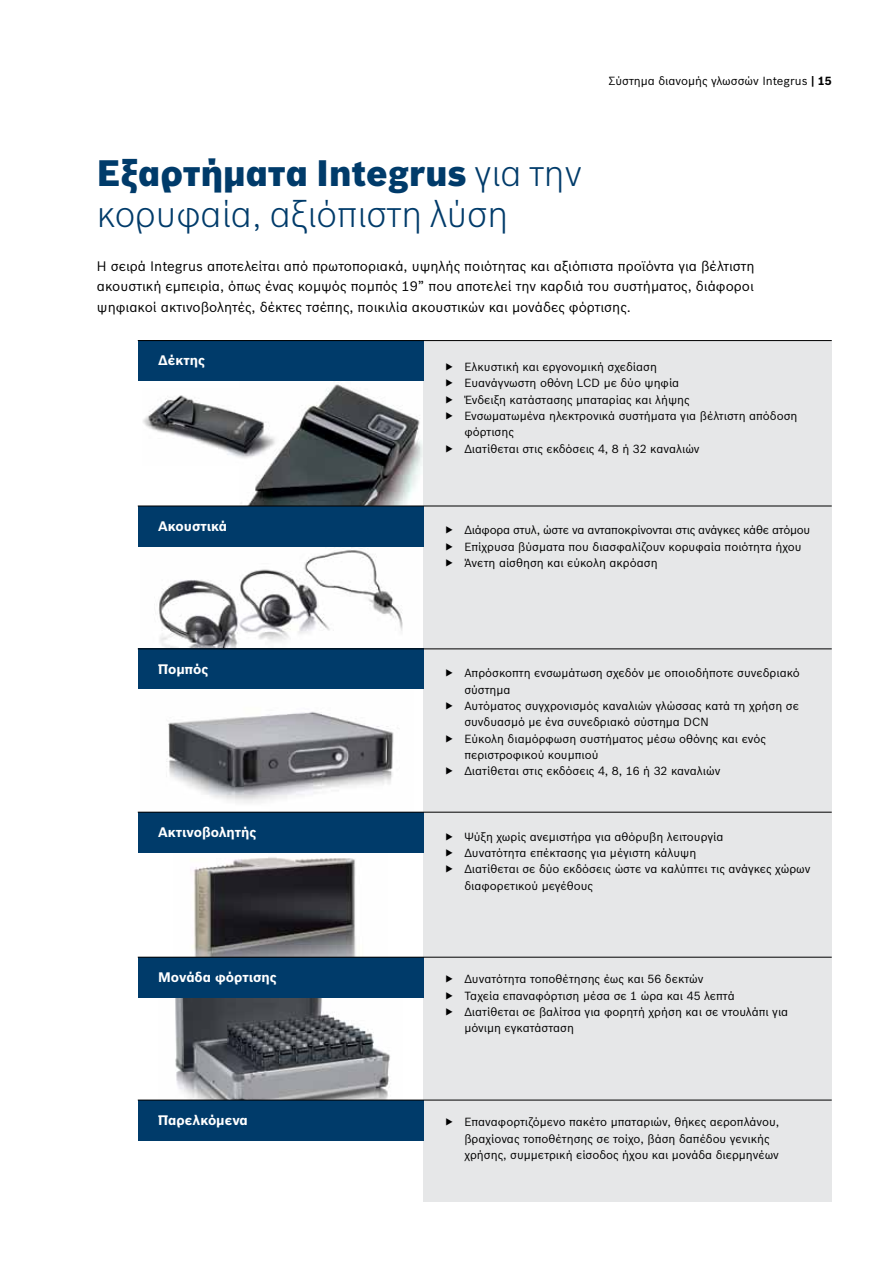
<style>
.page{position:relative;width:893px;height:1263px;background:#fff}
.page>*{position:absolute;margin:0;border:0;box-sizing:border-box;transform-origin:0 0}
.t1{font:300 36px/40.8px "Bosch Sans";color:#003b6a}
.t2{font:13.5px/20.4px "Bosch Sans";color:#000;text-align:justify}
.t3{font:700 13.5px "Bosch Sans";color:#fff}
.t4{font:11.55px/16.4px "Bosch Sans";color:#000}
.s1{font-weight:700}
.s2{font-weight:900}
</style>
<div class="page">
<img style="left:240px;top:384px;width:183px;height:122px">
<img style="left:143px;top:389px;width:138px;height:77px">
<img style="left:154px;top:547px;width:249px;height:101px">
<img style="left:140px;top:711px;width:273px;height:101px">
<img style="left:173px;top:857px;width:215px;height:100px">
<img style="left:158px;top:998px;width:245px;height:143px">
<div style="left:423px;top:340px;width:409px;height:166px;background:#e6e7e8"></div>
<div style="left:423px;top:506px;width:409px;height:142px;background:#e6e7e8"></div>
<div style="left:423px;top:648px;width:409px;height:164px;background:#e6e7e8"></div>
<div style="left:423px;top:812px;width:409px;height:145px;background:#e6e7e8"></div>
<div style="left:423px;top:957px;width:409px;height:143px;background:#e6e7e8"></div>
<div style="left:423px;top:1100px;width:409px;height:102px;background:#e6e7e8"></div>
<div style="left:138px;top:340px;width:285px;height:41px;background:#003b6a"></div>
<div style="left:138px;top:506px;width:285px;height:40px;background:#003b6a"></div>
<div style="left:138px;top:648px;width:285px;height:41px;background:#003b6a"></div>
<div style="left:138px;top:812px;width:285px;height:41px;background:#003b6a"></div>
<div style="left:138px;top:957px;width:285px;height:41px;background:#003b6a"></div>
<div style="left:138px;top:1100px;width:285px;height:40px;background:#003b6a"></div>
<hr style="left:138px;top:340px;width:694px;height:1px;background:#000">
<hr style="left:138px;top:506px;width:694px;height:1px;background:#000">
<hr style="left:138px;top:648px;width:694px;height:1px;background:#000">
<hr style="left:138px;top:812px;width:694px;height:1px;background:#000">
<hr style="left:138px;top:957px;width:694px;height:1px;background:#000">
<hr style="left:138px;top:1100px;width:694px;height:1px;background:#000">
<p class="t4" style="left:608px;top:72px;width:225px">Σύστημα διανομής γλωσσών Integrus <span class="s1">| 15</span></p>
<h1 class="t1" style="left:97px;top:150px;width:486px"><span class="s2">Εξαρτήματα Integrus</span> για την κορυφαία, αξιόπιστη λύση</h1>
<p class="t2" style="left:97px;top:255px;width:659px">Η σειρά Integrus αποτελείται από πρωτοποριακά, υψηλής ποιότητας και αξιόπιστα προϊόντα για βέλτιστη ακουστική εμπειρία, όπως ένας κομψός πομπός 19” που αποτελεί την καρδιά του συστήματος, διάφοροι ψηφιακοί ακτινοβολητές, δέκτες τσέπης, ποικιλία ακουστικών και μονάδες φόρτισης.</p>
<p class="t3" style="left:158px;top:350px;width:48px">Δέκτης</p>
<p class="t4" style="left:464px;top:358px;width:335px">Ελκυστική και εργονομική σχεδίαση<br>Ευανάγνωστη οθόνη LCD με δύο ψηφία<br>Ένδειξη κατάστασης μπαταρίας και λήψης<br>Ενσωματωμένα ηλεκτρονικά συστήματα για βέλτιστη απόδοση φόρτισης<br>Διατίθεται στις εκδόσεις 4, 8 ή 32 καναλιών</p>
<p class="t3" style="left:158px;top:516px;width:70px">Ακουστικά</p>
<p class="t4" style="left:464px;top:521px;width:348px">Διάφορα στυλ, ώστε να ανταποκρίνονται στις ανάγκες κάθε ατόμου<br>Επίχρυσα βύσματα που διασφαλίζουν κορυφαία ποιότητα ήχου<br>Άνετη αίσθηση και εύκολη ακρόαση</p>
<p class="t3" style="left:158px;top:659px;width:52px">Πομπός</p>
<p class="t4" style="left:464px;top:664px;width:337px">Απρόσκοπτη ενσωμάτωση σχεδόν με οποιοδήποτε συνεδριακό σύστημα<br>Αυτόματος συγχρονισμός καναλιών γλώσσας κατά τη χρήση σε συνδυασμό με ένα συνεδριακό σύστημα DCN<br>Εύκολη διαμόρφωση συστήματος μέσω οθόνης και ενός περιστροφικού κουμπιού<br>Διατίθεται στις εκδόσεις 4, 8, 16 ή 32 καναλιών</p>
<p class="t3" style="left:158px;top:822px;width:100px">Ακτινοβολητής</p>
<p class="t4" style="left:464px;top:827px;width:348px">Ψύξη χωρίς ανεμιστήρα για αθόρυβη λειτουργία<br>Δυνατότητα επέκτασης για μέγιστη κάλυψη<br>Διατίθεται σε δύο εκδόσεις ώστε να καλύπτει τις ανάγκες χώρων διαφορετικού μεγέθους</p>
<p class="t3" style="left:158px;top:967px;width:120px">Μονάδα φόρτισης</p>
<p class="t4" style="left:464px;top:970px;width:325px">Δυνατότητα τοποθέτησης έως και 56 δεκτών<br>Ταχεία επαναφόρτιση μέσα σε 1 ώρα και 45 λεπτά Διατίθεται σε βαλίτσα για φορητή χρήση και σε ντουλάπι για μόνιμη εγκατάσταση</p>
<p class="t3" style="left:158px;top:1110px;width:91px">Παρελκόμενα</p>
<p class="t4" style="left:464px;top:1113px;width:316px">Επαναφορτιζόμενο πακέτο μπαταριών, θήκες αεροπλάνου, βραχίονας τοποθέτησης σε τοίχο, βάση δαπέδου γενικής χρήσης, συμμετρική είσοδος ήχου και μονάδα διερμηνέων</p>
</div>
